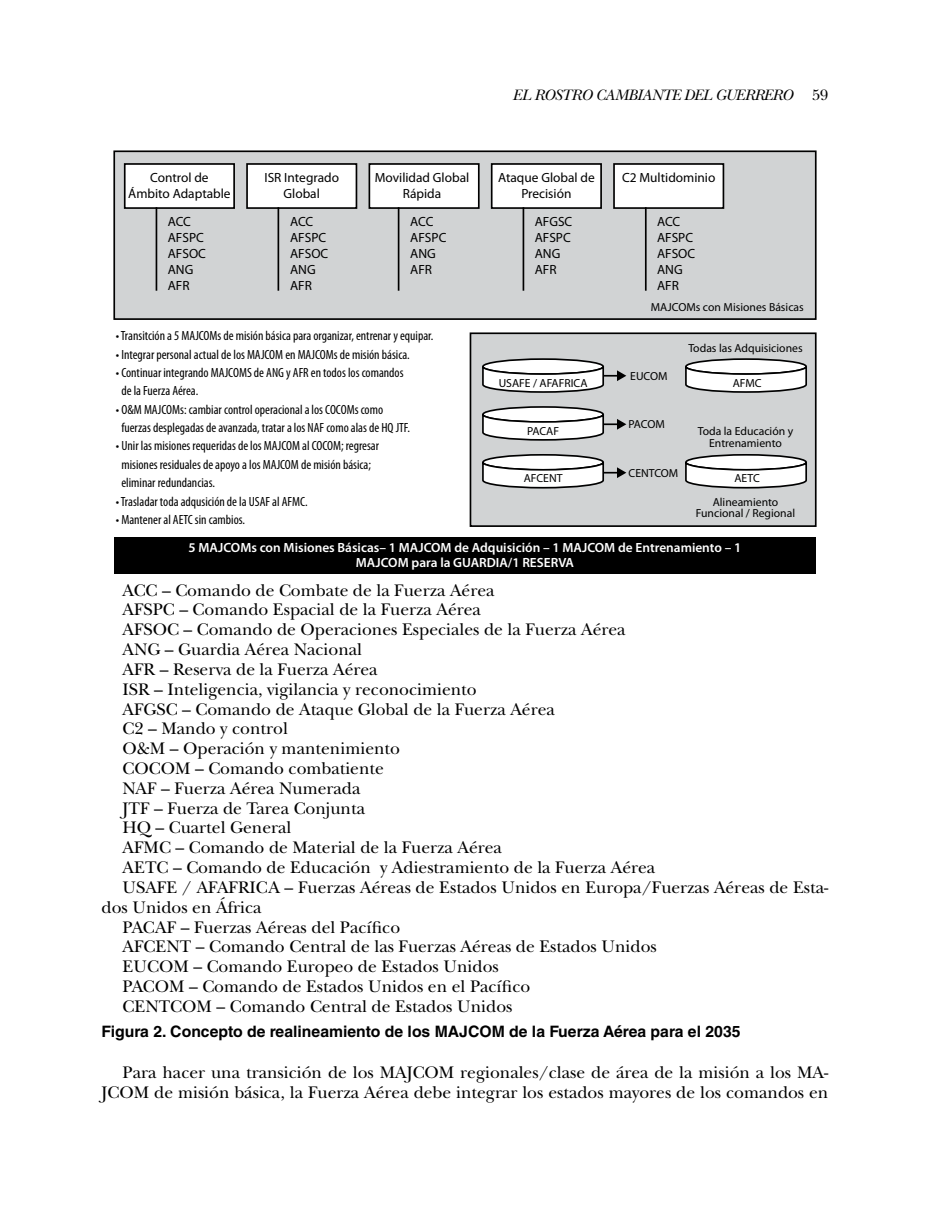
<style>
.page{position:relative;width:930px;height:1229px;background:#fff}
.page>*{position:absolute;margin:0;border:0;box-sizing:border-box;transform-origin:0 0}
.t1{font:17.5px/19.8px "New Baskerville Std";color:#000;text-align:right}
.t2{font:700 15.75px "Helvetica LT Std";color:#000}
.t3{font:italic 15.75px "New Baskerville Std";letter-spacing:-.025em;color:#000}
.t4{font:condensed 13.3px "Myriad Pro";color:#000}
.t5{font:13.3px/16.1px "Myriad Pro";color:#000}
.t6{font:600 13.3px/15px "Myriad Pro";color:#fff;text-align:center}
.t7{font:11.72px/11.7px "Myriad Pro";color:#000;text-align:center}
.s1{font-style:normal}
.s2{color:#fff}
</style>
<div class="page">
<div style="left:114px;top:151px;width:701px;height:168px;background:#d1d3d4"></div>
<div style="left:113px;top:150px;width:703px;height:170px;border:2px solid #000"></div>
<div style="left:470px;top:333px;width:345px;height:193px;background:#d1d3d4"></div>
<div style="left:469px;top:332px;width:347px;height:195px;border:2px solid #000"></div>
<div style="left:125px;top:164px;width:109px;height:44px;background:#fff"></div>
<div style="left:124px;top:163px;width:111px;height:46px;border:2px solid #000"></div>
<div style="left:247px;top:164px;width:109px;height:44px;background:#fff"></div>
<div style="left:246px;top:163px;width:111px;height:46px;border:2px solid #000"></div>
<div style="left:369px;top:164px;width:109px;height:44px;background:#fff"></div>
<div style="left:368px;top:163px;width:111px;height:46px;border:2px solid #000"></div>
<div style="left:491px;top:164px;width:110px;height:44px;background:#fff"></div>
<div style="left:490px;top:163px;width:111px;height:46px;border:2px solid #000"></div>
<div style="left:614px;top:164px;width:109px;height:44px;background:#fff"></div>
<div style="left:613px;top:163px;width:111px;height:46px;border:2px solid #000"></div>
<svg style="left:483px;top:359px;width:120px;height:15px"></svg>
<div style="left:482px;top:358px;width:122px;height:17px;border:2px solid #000;border-radius:50%"></div>
<svg style="left:685px;top:359px;width:121px;height:15px"></svg>
<div style="left:685px;top:358px;width:121px;height:17px;border:2px solid #000;border-radius:50%"></div>
<svg style="left:685px;top:365px;width:122px;height:28px;background:#d7d7d7"></svg>
<div style="left:483px;top:407px;width:120px;height:15px;background:#fff;border-radius:50%"></div>
<div style="left:482px;top:406px;width:122px;height:17px;border:2px solid #000;border-radius:50%"></div>
<div style="left:483px;top:455px;width:120px;height:15px;background:#fff;border-radius:50%"></div>
<div style="left:482px;top:454px;width:122px;height:16px;border:2px solid #000;border-radius:50%"></div>
<svg style="left:685px;top:455px;width:121px;height:15px"></svg>
<div style="left:685px;top:454px;width:121px;height:16px;border:2px solid #000;border-radius:50%"></div>
<svg style="left:685px;top:460px;width:122px;height:29px;background:#d7d7d7"></svg>
<svg style="left:482px;top:365px;width:144px;height:28px"></svg>
<svg style="left:482px;top:413px;width:144px;height:28px"></svg>
<svg style="left:482px;top:460px;width:144px;height:29px"></svg>
<div style="left:114px;top:537px;width:701px;height:36px;background:#000"></div>
<hr style="left:155px;top:207px;width:2px;height:84px;background:#000">
<hr style="left:277px;top:207px;width:2px;height:84px;background:#000">
<hr style="left:397px;top:207px;width:2px;height:84px;background:#000">
<hr style="left:522px;top:207px;width:2px;height:84px;background:#000">
<hr style="left:644px;top:207px;width:2px;height:84px;background:#000">
<p class="t3" style="left:513px;top:86px;width:317px">EL ROSTRO CAMBIANTE DEL GUERRERO <span class="s1">59</span></p>
<p class="t5" style="left:128px;top:170px;width:104px;text-align:center">Control de<br>Ámbito Adaptable</p>
<p class="t5" style="left:264px;top:170px;width:76px;text-align:center">ISR Integrado<br>Global</p>
<p class="t5" style="left:374px;top:170px;width:96px;text-align:center">Movilidad Global<br>Rápida</p>
<p class="t5" style="left:498px;top:170px;width:98px;text-align:center">Ataque Global de<br>Precisión</p>
<p class="t5" style="left:622px;top:170px;width:95px">C2 Multidominio</p>
<p class="t5" style="left:168px;top:213px;width:40px">ACC<br>AFSPC<br>AFSOC<br>ANG<br>AFR</p>
<p class="t5" style="left:290px;top:213px;width:40px">ACC<br>AFSPC<br>AFSOC<br>ANG<br>AFR</p>
<p class="t5" style="left:657px;top:213px;width:40px">ACC<br>AFSPC<br>AFSOC<br>ANG<br>AFR</p>
<p class="t5" style="left:410px;top:213px;width:38px">ACC<br>AFSPC<br>ANG<br>AFR</p>
<p class="t5" style="left:534px;top:213px;width:39px">AFGSC<br>AFSPC<br>ANG<br>AFR</p>
<p class="t7" style="left:650px;top:301px;width:154px">MAJCOMs con Misiones Básicas</p>
<p class="t4" style="left:116px;top:329px;width:319px">• Transitción a 5 MAJCOMs de misión básica para organizar, entrenar y equipar.</p>
<p class="t4" style="left:116px;top:347px;width:295px">• Integrar personal actual de los MAJCOM en MAJCOMs de misión básica.</p>
<p class="t4" style="left:116px;top:365px;width:289px">• Continuar integrando MAJCOMS de ANG y AFR en todos los comandos</p>
<p class="t4" style="left:116px;top:384px;width:84px"><span class="s2">•</span> de la Fuerza Aérea.</p>
<p class="t4" style="left:116px;top:402px;width:269px">• O&amp;M MAJCOMs: cambiar control operacional a los COCOMs como</p>
<p class="t4" style="left:116px;top:420px;width:295px"><span class="s2">•</span> fuerzas desplegadas de avanzada, tratar a los NAF como alas de HQ JTF.</p>
<p class="t4" style="left:116px;top:439px;width:265px">• Unir las misiones requeridas de los MAJCOM al COCOM; regresar</p>
<p class="t4" style="left:116px;top:457px;width:256px"><span class="s2">•</span> misiones residuales de apoyo a los MAJCOM de misión básica;</p>
<p class="t4" style="left:116px;top:475px;width:101px"><span class="s2">•</span> eliminar redundancias.</p>
<p class="t4" style="left:116px;top:494px;width:193px">• Trasladar toda adqusición de la USAF al AFMC.</p>
<p class="t4" style="left:116px;top:512px;width:131px">• Mantener al AETC sin cambios.</p>
<p class="t7" style="left:688px;top:342px;width:116px">Todas las Adquisiciones</p>
<p class="t7" style="left:630px;top:370px;width:39px">EUCOM</p>
<p class="t7" style="left:498px;top:377px;width:90px">USAFE / AFAFRICA</p>
<p class="t7" style="left:732px;top:377px;width:30px">AFMC</p>
<p class="t7" style="left:628px;top:418px;width:38px">PACOM</p>
<p class="t7" style="left:697px;top:425px;width:97px">Toda la Educación y<br>Entrenamiento</p>
<p class="t7" style="left:527px;top:425px;width:33px">PACAF</p>
<p class="t7" style="left:628px;top:468px;width:51px">CENTCOM</p>
<p class="t7" style="left:523px;top:473px;width:40px">AFCENT</p>
<p class="t7" style="left:734px;top:473px;width:27px">AETC</p>
<p class="t7" style="left:695px;top:496px;width:101px">Alineamiento<br>Funcional / Regional</p>
<p class="t6" style="left:188px;top:540px;width:554px">5 MAJCOMs con Misiones Básicas– 1 MAJCOM de Adquisición – 1 MAJCOM de Entrenamiento – 1<br>MAJCOM para la GUARDIA/1 RESERVA</p>
<p class="t1" style="left:122px;top:580px;width:373px">ACC – Comando de Combate de la Fuerza Aérea</p>
<p class="t1" style="left:122px;top:600px;width:360px">AFSPC – Comando Espacial de la Fuerza Aérea</p>
<p class="t1" style="left:122px;top:620px;width:504px">AFSOC – Comando de Operaciones Especiales de la Fuerza Aérea</p>
<p class="t1" style="left:122px;top:639px;width:241px">ANG – Guardia Aérea Nacional</p>
<p class="t1" style="left:122px;top:659px;width:256px">AFR – Reserva de la Fuerza Aérea</p>
<p class="t1" style="left:122px;top:679px;width:355px">ISR – Inteligencia, vigilancia y reconocimiento</p>
<p class="t1" style="left:122px;top:699px;width:433px">AFGSC – Comando de Ataque Global de la Fuerza Aérea</p>
<p class="t1" style="left:122px;top:719px;width:167px">C2 – Mando y control</p>
<p class="t1" style="left:122px;top:738px;width:279px">O&amp;M – Operación y mantenimiento</p>
<p class="t1" style="left:122px;top:758px;width:263px">COCOM – Comando combatiente</p>
<p class="t1" style="left:122px;top:778px;width:239px">NAF – Fuerza Aérea Numerada</p>
<p class="t1" style="left:122px;top:798px;width:244px">JTF – Fuerza de Tarea Conjunta</p>
<p class="t1" style="left:122px;top:818px;width:170px">HQ – Cuartel General</p>
<p class="t1" style="left:122px;top:837px;width:381px">AFMC – Comando de Material de la Fuerza Aérea</p>
<p class="t1" style="left:122px;top:857px;width:534px">AETC – Comando de Educación y Adiestramiento de la Fuerza Aérea</p>
<p class="t1" style="left:122px;top:877px;width:707px">USAFE / AFAFRICA – Fuerzas Aéreas de Estados Unidos en Europa/Fuerzas Aéreas de Esta-</p>
<p class="t1" style="left:102px;top:897px;width:161px">dos Unidos en África</p>
<p class="t1" style="left:122px;top:917px;width:279px">PACAF – Fuerzas Aéreas del Pacífico</p>
<p class="t1" style="left:122px;top:937px;width:535px">AFCENT – Comando Central de las Fuerzas Aéreas de Estados Unidos</p>
<p class="t1" style="left:122px;top:956px;width:377px">EUCOM – Comando Europeo de Estados Unidos</p>
<p class="t1" style="left:122px;top:976px;width:409px">PACOM – Comando de Estados Unidos en el Pacífico</p>
<p class="t1" style="left:122px;top:996px;width:391px">CENTCOM – Comando Central de Estados Unidos</p>
<p class="t2" style="left:102px;top:1021px;width:640px">Figura 2. Concepto de realineamiento de los MAJCOM de la Fuerza Aérea para el 2035</p>
<p class="t1" style="left:102px;top:1062px;width:728px">Para hacer una transición de los MAJCOM regionales/clase de área de la misión a los MA-<br>JCOM de misión básica, la Fuerza Aérea debe integrar los estados mayores de los comandos en</p>
</div>
